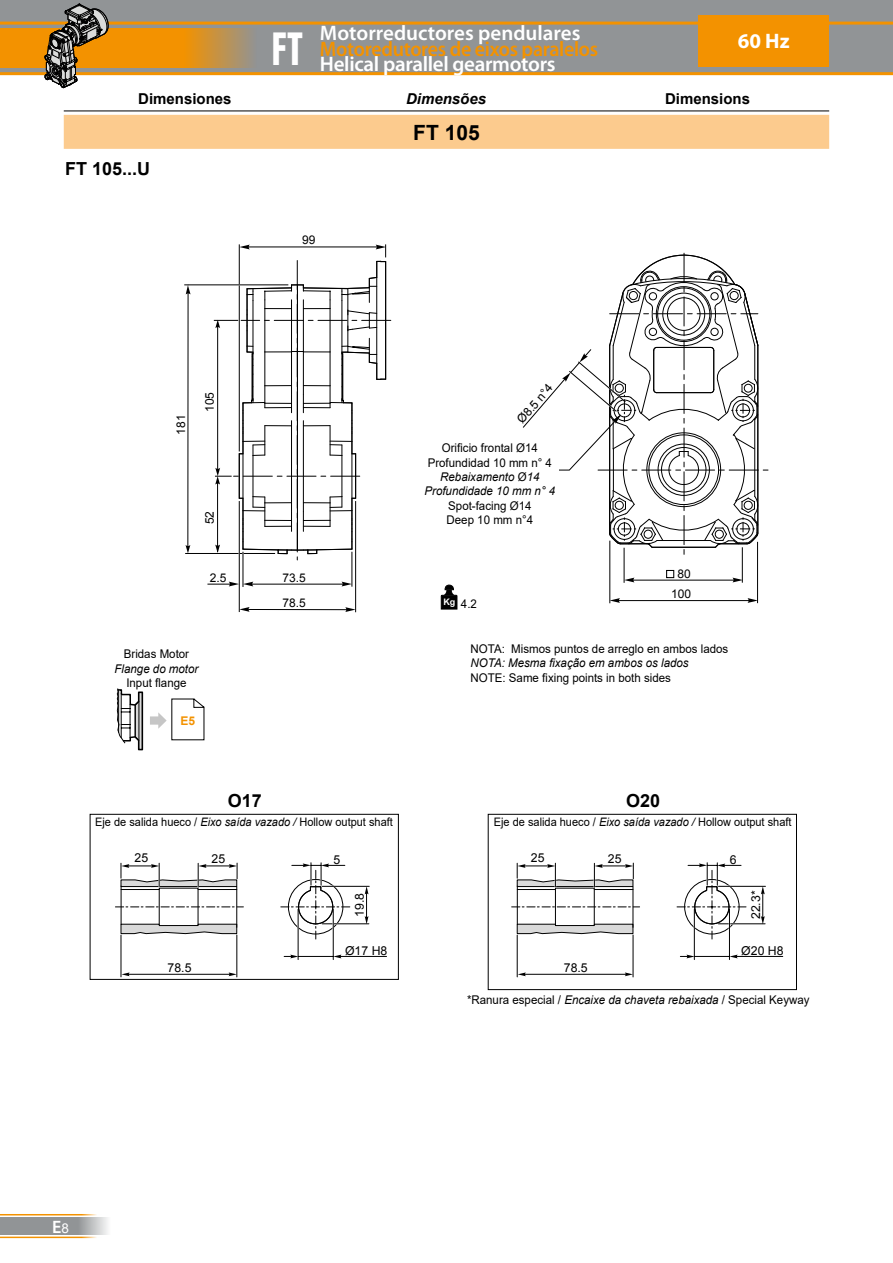
<style>
.page{position:relative;width:893px;height:1263px;background:#fff}
.page>*{position:absolute;margin:0;border:0;box-sizing:border-box;transform-origin:0 0}
.t1{font:700 condensed 45.3px "Futura BT";color:#fff;scale:.9 1}
.t2{font:600 21px "Myriad Pro";letter-spacing:-.01em;color:#fff}
.t3{font:600 21px "Myriad Pro";letter-spacing:-.015em;color:#f39200;scale:.95 1}
.t4{font:700 21px "Arial";color:#000}
.t5{font:700 21px "Myriad Pro";color:#fff}
.t6{font:700 18px "Arial";color:#000}
.t7{font:600 18px "Myriad Pro";color:#fff}
.t8{font:700 15px "Arial";color:#000}
.t9{font:italic 700 15px "Arial";color:#000}
.t10{font:12.3px "Arial";color:#000}
.t11{font:12px/14.4px "Arial";color:#000;text-align:center;scale:.96 1}
.t12{font:12px/20.4px "Arial";color:#000}
.t13{font:italic 12px "Arial";color:#000;scale:.96 1}
.t14{font:italic 12px/14.4px "Arial";color:#000}
.t15{font:700 12px "Arial";color:#f39200}
.t16{font:11.7px "Arial";color:#000;scale:.94 1}
.s1{font-style:italic}
.s2{font-family:"Arial";font-weight:400;font-size:13.5px}
</style>
<div class="page">
<hr style="left:0;top:1236px;width:102px;height:2px;background:#f39200">
<hr style="left:0;top:1214px;width:102px;height:1px;background:#f39200">
<svg style="left:0;top:1217px;width:108px;height:18px;background:#9ea1a3"></svg>
<div style="left:0;top:0;width:893px;height:74px;background:#919496"></div>
<hr style="left:0;top:72px;width:893px;height:3px;background:#f39200">
<hr style="left:0;top:22px;width:893px;height:3px;background:#f39200">
<svg style="left:0;top:28px;width:252px;height:40px;background:#e29219"></svg>
<svg style="left:44px;top:4px;width:67px;height:85px"></svg>
<div style="left:698px;top:15px;width:131px;height:51px;background:#f39200"></div>
<hr style="left:64px;top:111px;width:765px;height:1px;background:#000">
<div style="left:64px;top:115px;width:765px;height:34px;background:#fccb8e;border:2px solid #fccb8e"></div>
<hr style="left:742px;top:547px;width:1px;height:36px;background:#000">
<hr style="left:624px;top:548px;width:1px;height:35px;background:#000">
<hr style="left:633px;top:580px;width:106px;height:1px;background:#000">
<svg style="left:732px;top:578px;width:11px;height:4px"></svg>
<svg style="left:624px;top:578px;width:10px;height:4px"></svg>
<hr style="left:757px;top:542px;width:1px;height:61px;background:#000">
<hr style="left:610px;top:541px;width:1px;height:62px;background:#000">
<hr style="left:616px;top:600px;width:139px;height:1px;background:#000">
<svg style="left:747px;top:598px;width:11px;height:5px"></svg>
<svg style="left:610px;top:598px;width:10px;height:5px"></svg>
<div style="left:666px;top:570px;width:8px;height:8px;border:1px solid #000"></div>
<hr style="left:185px;top:553px;width:90px;height:1px;background:#000">
<svg style="left:185px;top:545px;width:5px;height:8px"></svg>
<hr style="left:352px;top:552px;width:1px;height:35px;background:#000">
<hr style="left:247px;top:584px;width:97px;height:1px;background:#000">
<svg style="left:341px;top:582px;width:11px;height:4px"></svg>
<hr style="left:355px;top:501px;width:1px;height:111px;background:#000">
<hr style="left:248px;top:609px;width:100px;height:1px;background:#000">
<svg style="left:345px;top:607px;width:11px;height:5px"></svg>
<hr style="left:184px;top:285px;width:104px;height:1px;background:#000">
<hr style="left:188px;top:293px;width:1px;height:256px;background:#000">
<svg style="left:186px;top:284px;width:5px;height:10px"></svg>
<hr style="left:239px;top:501px;width:1px;height:111px;background:#000">
<hr style="left:243px;top:552px;width:1px;height:35px;background:#000">
<svg style="left:239px;top:607px;width:11px;height:5px"></svg>
<svg style="left:207px;top:582px;width:46px;height:4px"></svg>
<svg style="left:214px;top:244px;width:177px;height:316px"></svg>
<svg style="left:522px;top:252px;width:247px;height:306px"></svg>
<hr style="left:121px;top:935px;width:1px;height:42px;background:#000">
<hr style="left:237px;top:935px;width:1px;height:42px;background:#000">
<hr style="left:322px;top:923px;width:47px;height:1px;background:#000">
<hr style="left:322px;top:886px;width:47px;height:1px;background:#000">
<svg style="left:120px;top:923px;width:117px;height:11px"></svg>
<svg style="left:365px;top:886px;width:3px;height:38px"></svg>
<svg style="left:120px;top:863px;width:118px;height:27px"></svg>
<hr style="left:236px;top:887px;width:1px;height:40px;background:#000">
<hr style="left:198px;top:889px;width:1px;height:36px;background:#000">
<hr style="left:159px;top:889px;width:1px;height:35px;background:#000">
<hr style="left:121px;top:886px;width:1px;height:38px;background:#000">
<svg style="left:281px;top:863px;width:70px;height:76px"></svg>
<hr style="left:128px;top:974px;width:102px;height:1px;background:#000">
<svg style="left:121px;top:972px;width:9px;height:4px"></svg>
<svg style="left:229px;top:972px;width:8px;height:4px"></svg>
<hr style="left:340px;top:956px;width:47px;height:1px;background:#000">
<hr style="left:298px;top:956px;width:35px;height:1px;background:#000">
<hr style="left:333px;top:909px;width:1px;height:50px;background:#000">
<hr style="left:298px;top:909px;width:1px;height:50px;background:#000">
<svg style="left:333px;top:954px;width:8px;height:4px"></svg>
<svg style="left:284px;top:954px;width:14px;height:4px"></svg>
<svg style="left:115px;top:907px;width:128px;height:1px"></svg>
<div style="left:90px;top:814px;width:309px;height:166px;border:1px solid #000"></div>
<svg style="left:441px;top:585px;width:16px;height:24px"></svg>
<svg style="left:116px;top:688px;width:28px;height:63px"></svg>
<svg style="left:150px;top:698px;width:55px;height:42px"></svg>
<hr style="left:517px;top:935px;width:1px;height:42px;background:#000">
<hr style="left:633px;top:935px;width:1px;height:42px;background:#000">
<hr style="left:718px;top:923px;width:47px;height:1px;background:#000">
<hr style="left:718px;top:886px;width:47px;height:1px;background:#000">
<svg style="left:517px;top:923px;width:117px;height:11px"></svg>
<svg style="left:761px;top:886px;width:4px;height:38px"></svg>
<svg style="left:517px;top:862px;width:117px;height:28px"></svg>
<hr style="left:633px;top:887px;width:1px;height:40px;background:#000">
<hr style="left:594px;top:889px;width:1px;height:36px;background:#000">
<hr style="left:555px;top:889px;width:1px;height:35px;background:#000">
<hr style="left:517px;top:886px;width:1px;height:38px;background:#000">
<svg style="left:677px;top:863px;width:70px;height:76px"></svg>
<hr style="left:524px;top:974px;width:102px;height:1px;background:#000">
<svg style="left:518px;top:972px;width:8px;height:4px"></svg>
<svg style="left:625px;top:972px;width:8px;height:4px"></svg>
<hr style="left:736px;top:956px;width:47px;height:1px;background:#000">
<hr style="left:695px;top:956px;width:34px;height:1px;background:#000">
<hr style="left:729px;top:909px;width:1px;height:50px;background:#000">
<hr style="left:694px;top:909px;width:1px;height:50px;background:#000">
<svg style="left:730px;top:954px;width:8px;height:4px"></svg>
<svg style="left:680px;top:954px;width:15px;height:4px"></svg>
<svg style="left:512px;top:907px;width:128px;height:1px"></svg>
<div style="left:488px;top:814px;width:309px;height:176px;border:1px solid #000"></div>
<div style="left:421px;top:443px;width:138px;height:81px;background:#fff"></div>
<h1 class="t1" style="left:271px;top:21px;width:37px">FT</h1>
<h2 class="t2" style="left:320px;top:20px;width:262px">Motorreductores pendulares</h2>
<h2 class="t3" style="left:320px;top:35px;width:294px">Motoredutores de eixos paralelos</h2>
<h2 class="t2" style="left:320px;top:51px;width:237px">Helical parallel gearmotors</h2>
<h2 class="t5" style="left:738px;top:27px;width:53px">60 Hz</h2>
<p class="t8" style="left:138px;top:89px;width:95px">Dimensiones</p>
<p class="t9" style="left:406px;top:89px;width:82px">Dimensões</p>
<p class="t8" style="left:665px;top:89px;width:87px">Dimensions</p>
<h3 class="t6" style="left:65px;top:156px;width:87px">FT 105...U</h3>
<p class="t12" style="left:302px;top:230px;width:15px">99</p>
<p class="t12" style="left:171px;top:435px;width:22px;rotate:-90deg">181</p>
<p class="t12" style="left:200px;top:412px;width:22px;rotate:-90deg">105</p>
<p class="t12" style="left:200px;top:524px;width:15px;rotate:-90deg">52</p>
<p class="t12" style="left:210px;top:567px;width:18px">2.5</p>
<p class="t11" style="left:124px;top:647px;width:70px">Bridas Motor</p>
<p class="t13" style="left:115px;top:661px;width:89px">Flange do motor</p>
<p class="t11" style="left:126px;top:676px;width:64px">Input flange</p>
<p class="t15" style="left:181px;top:712px;width:16px">E5</p>
<p class="t12" style="left:282px;top:565px;width:25px;line-height:25px">73.5<br>78.5</p>
<h3 class="t6" style="left:228px;top:788px;width:36px">O17</h3>
<h2 class="t4" style="left:413px;top:118px;width:68px">FT 105</h2>
<p class="t12" style="left:512px;top:415px;width:49px;rotate:-49deg">Ø8.5 n°4</p>
<p class="t11" style="left:424px;top:441px;width:138px">Orificio frontal Ø14<br>Profundidad 10 mm n° 4<br><span class="s1">Rebaixamento</span> Ø<span class="s1">14<br>Profundidade 10 mm n° 4</span></p>
<p class="t11" style="left:447px;top:498px;width:92px;text-align:left">Spot-facing Ø14<br>Deep 10 mm n°4</p>
<p class="t12" style="left:462px;top:441px;width:57px;line-height:14.4px">Lamature<br>Prof. 10 m</p>
<p class="t12" style="left:542px;top:453px;width:8px">4</p>
<p class="t14" style="left:462px;top:471px;width:92px">Spot-facing Ø14<br>Deep 10 mm n°4</p>
<p class="t11" style="left:443px;top:597px;width:36px"><sup>Kg</sup> 4.2</p>
<p class="t12" style="left:671px;top:563px;width:22px;text-align:center">80<br>100</p>
<p class="t11" style="left:471px;top:641px;width:270px">NOTA: Mismos puntos de arreglo en ambos lados</p>
<p class="t13" style="left:471px;top:655px;width:229px">NOTA: Mesma fixação em ambos os lados</p>
<p class="t11" style="left:471px;top:670px;width:210px">NOTE: Same fixing points in both sides</p>
<h3 class="t6" style="left:626px;top:788px;width:36px">O20</h3>
<p class="t11" style="left:204px;top:815px;width:100px">Albero uscita cavo</p>
<p class="t11" style="left:602px;top:815px;width:100px">Albero uscita cavo</p>
<p class="t16" style="left:95px;top:814px;width:318px">Eje de salida hueco / <span class="s1">Eixo saída vazado /</span> Hollow output shaft</p>
<p class="t16" style="left:494px;top:814px;width:318px">Eje de salida hueco / <span class="s1">Eixo saída vazado /</span> Hollow output shaft</p>
<p class="t10" style="left:135px;top:850px;width:15px">25</p>
<p class="t10" style="left:168px;top:960px;width:25px">78.5</p>
<p class="t10" style="left:212px;top:851px;width:15px">25</p>
<p class="t10" style="left:334px;top:851px;width:8px">5</p>
<p class="t10" style="left:351px;top:917px;width:25px;rotate:-90deg">19.8</p>
<p class="t10" style="left:345px;top:942px;width:44px">Ø17 H8</p>
<p class="t10" style="left:531px;top:850px;width:15px">25</p>
<p class="t10" style="left:564px;top:960px;width:25px">78.5</p>
<p class="t10" style="left:608px;top:851px;width:15px">25</p>
<p class="t10" style="left:730px;top:851px;width:8px">6</p>
<p class="t10" style="left:748px;top:919px;width:30px;rotate:-90deg">22.3*</p>
<p class="t10" style="left:741px;top:942px;width:44px">Ø20 H8</p>
<p class="t11" style="left:467px;top:992px;width:358px">*Ranura especial / <span class="s1">Encaixe da chaveta rebaixada</span> / Special Keyway</p>
<h3 class="t7" style="left:52px;top:1215px;width:18px">E<span class="s2">8</span></h3>
</div>
